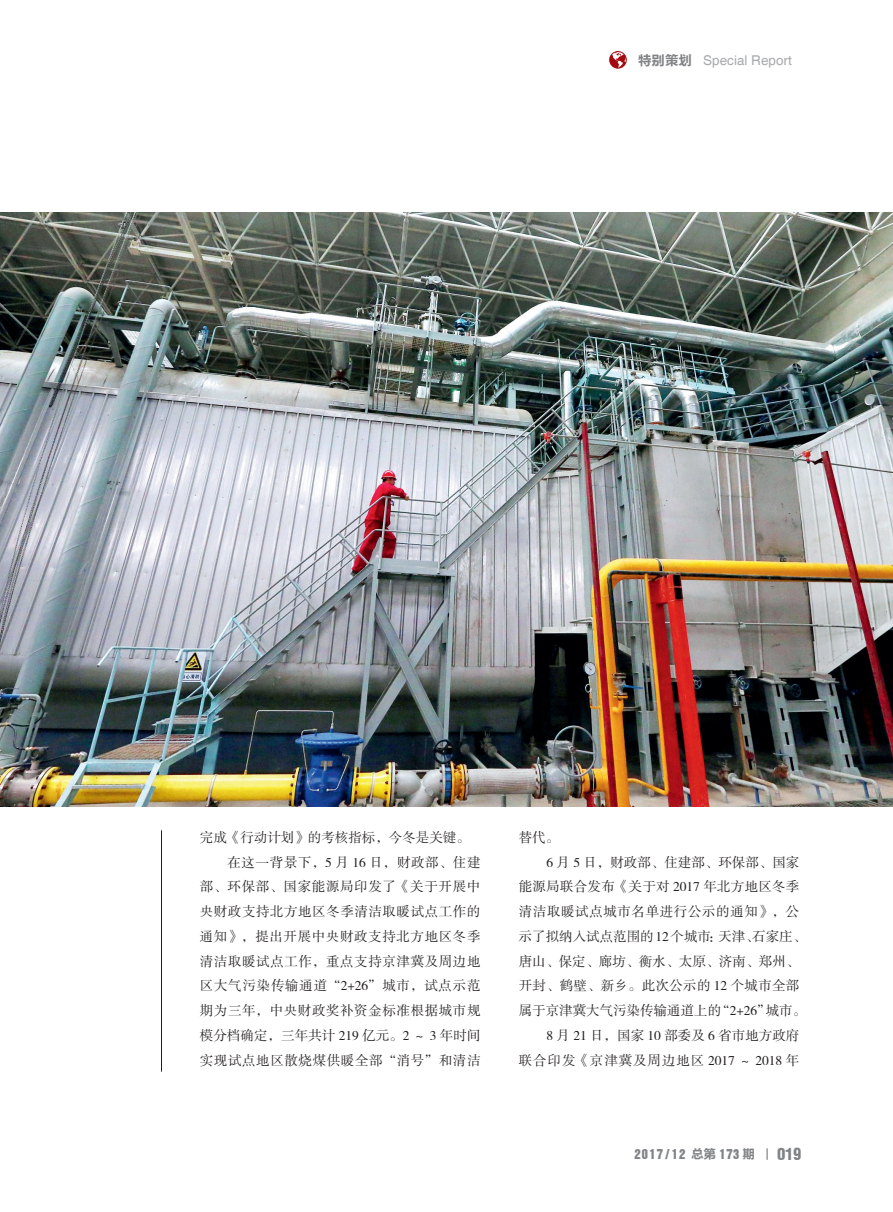
<style>
.page{position:relative;width:893px;height:1212px;background:#fff}
.page>*{position:absolute;margin:0;border:0;box-sizing:border-box;transform-origin:0 0}
.t1{font:18px "Helvetica Condensed Black Se";color:#808285}
.t2{font:13.5px/24.8px "FZSSJW GB1 0";letter-spacing:.005em;color:#231f20;text-align:justify}
.t3{font:13.5px "Helvetica";color:#a8a9ad}
.t4{font:13.5px "Helvetica Roman Semi B";letter-spacing:.1em;color:#808285}
.s1{font-family:"FZLTCHK GBK1 0";color:#808285}
.s2{font-family:"Microsoft Ya Hei";font-weight:700;font-size:12px}
</style>
<div class="page">
<svg style="left:766px;top:1148px;width:2px;height:12px"></svg>
<hr style="left:161px;top:830px;width:1px;height:241px;background:#231f20">
<img style="left:0;top:213px;width:893px;height:593px">
<svg style="left:609px;top:51px;width:18px;height:18px"></svg>
<p class="t3" style="left:638px;top:52px;width:155px"><span class="s1">特别策划</span> Special Report</p>
<p class="t2" style="left:200px;top:826px;width:271px">完成《行动计划》的考核指标，今冬是关键。</p>
<p class="t2" style="left:200px;top:850px;width:282px;text-indent:28px">在这一背景下，5 月 16 日，财政部、住建部、环保部、国家能源局印发了《关于开展中央财政支持北方地区冬季清洁取暖试点工作的通知》，提出开展中央财政支持北方地区冬季清洁取暖试点工作，重点支持京津冀及周边地区大气污染传输通道“2+26”城市，试点示范期为三年，中央财政奖补资金标准根据城市规模分档确定，三年共计 219 亿元。2 ～ 3 年时间实现试点地区散烧煤供暖全部“消号”和清洁</p>
<p class="t2" style="left:519px;top:826px;width:42px">替代。</p>
<p class="t2" style="left:519px;top:850px;width:289px;text-align:left;text-indent:28px">6 月 5 日，财政部、住建部、环保部、国家能源局联合发布《关于对 2017 年北方地区冬季清洁取暖试点城市名单进行公示的通知》，公示了拟纳入试点范围的 12 个城市：天津、石家庄、唐山、保定、廊坊、衡水、太原、济南、郑州、开封、鹤壁、新乡。此次公示的 12 个城市全部属于京津冀大气污染传输通道上的“2+26”城市。</p>
<p class="t2" style="left:519px;top:1024px;width:282px;text-align:right">8 月 21 日，国家 10 部委及 6 省市地方政府<br>联合印发《京津冀及周边地区 2017 ～ 2018 年</p>
<p class="t4" style="left:634px;top:1148px;width:122px">2017/12 <span class="s2">总第</span> 173 <span class="s2">期</span></p>
<p class="t1" style="left:778px;top:1147px;width:25px">019</p>
</div>
